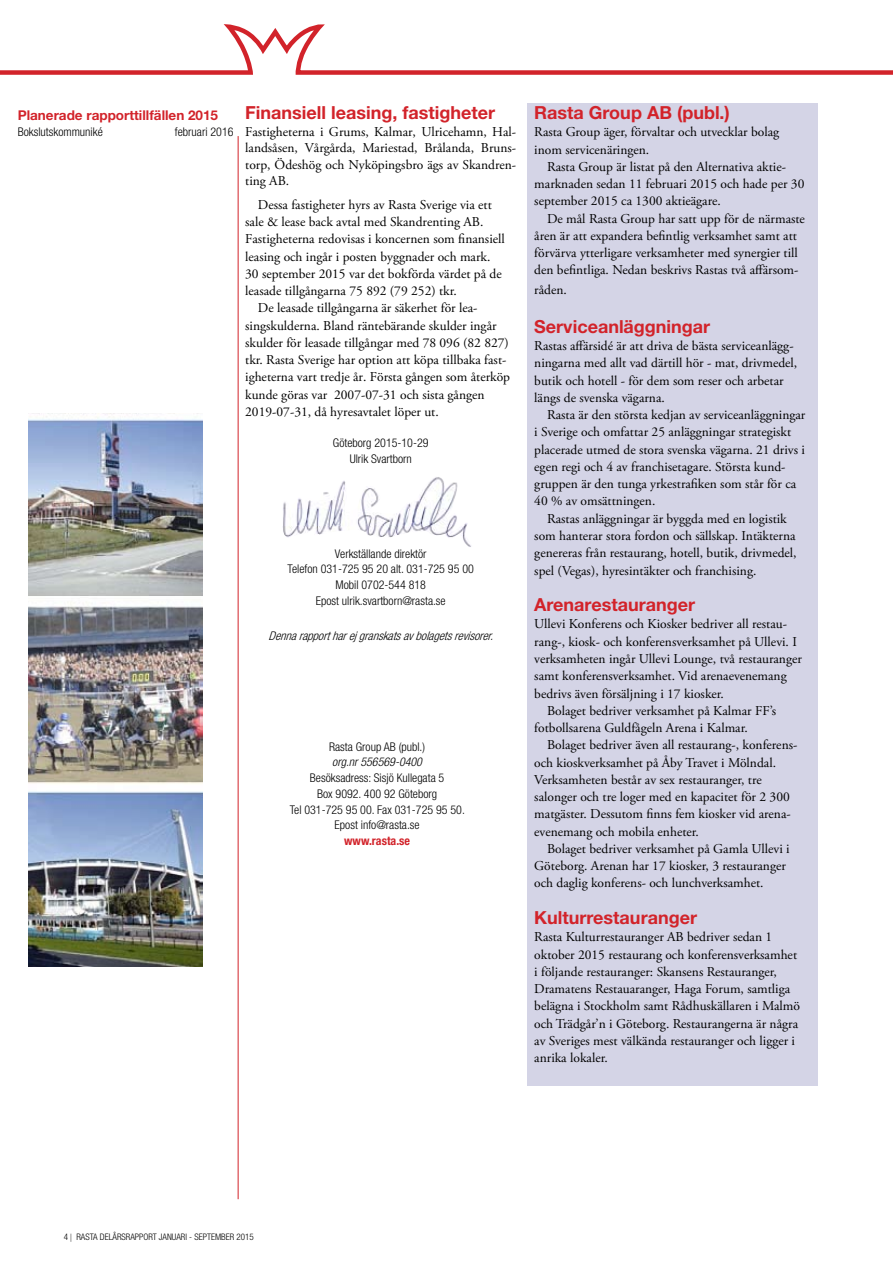
<style>
.page{position:relative;width:893px;height:1263px;background:#fff}
.page>*{position:absolute;margin:0;border:0;box-sizing:border-box;transform-origin:0 0}
.t1{font:700 18px "Helvetica Neue LT Std";color:#d2232a}
.t2{font:13.5px/17.2px "Adobe Garamond Pro";color:#000}
.t3{font:700 13.5px "Helvetica Neue LT Std";color:#d2232a}
.t4{font:300 condensed 12px/15.8px "Helvetica Neue LT Std";color:#000;text-align:center}
.t5{font:italic 300 condensed 12px "Helvetica Neue LT Std";color:#000}
.t6{font:italic 300 condensed 12px "Helvetica Neue LT Std";color:#000}
.t7{font:700 condensed 12px "Helvetica Neue LT Std";color:#d2232a}
.t8{font:300 condensed 9px "Helvetica Neue LT Std";color:#000}
.s1{font-family:"Times New Roman";font-weight:400;font-stretch:normal}
</style>
<div class="page">
<div style="left:527px;top:103px;width:290px;height:982px;background:#d4d4e6"></div>
<hr style="left:238px;top:136px;width:1px;height:1063px;background:#d2232a">
<svg style="left:0;top:24px;width:893px;height:51px"></svg>
<img style="left:28px;top:413px;width:174px;height:553px">
<img style="left:282px;top:477px;width:189px;height:70px">
<p class="t3" style="left:18px;top:107px;width:202px">Planerade rapporttillfällen 2015</p>
<p class="t4" style="left:18px;top:124px;width:87px">Bokslutskommuniké</p>
<p class="t4" style="left:175px;top:124px;width:60px">februari 2016</p>
<h1 class="t1" style="left:245px;top:102px;width:251px">Finansiell leasing, fastigheter</h1>
<p class="t2" style="left:245px;top:124px;width:273px;line-height:16.5px;text-align:justify">Fastigheterna i Grums, Kalmar, Ulricehamn, Hal&shy;landsåsen, Vårgårda, Mariestad, Brålanda, Bruns&shy;torp, Ödeshög och Nyköpingsbro ägs av Skandren&shy;ting AB.</p>
<p class="t2" style="left:258px;top:196px;width:235px">Dessa fastigheter hyrs av Rasta Sverige via ett</p>
<p class="t2" style="left:245px;top:214px;width:240px">sale &amp; lease back avtal med Skandrenting AB.</p>
<p class="t2" style="left:245px;top:231px;width:261px">Fastigheterna redovisas i koncernen som finansiell</p>
<p class="t2" style="left:245px;top:248px;width:247px">leasing och ingår i posten byggnader och mark.</p>
<p class="t2" style="left:245px;top:265px;width:258px">30 september 2015 var det bokförda värdet på de</p>
<p class="t2" style="left:245px;top:283px;width:213px">leasade tillgångarna 75 892 (79 252) tkr.</p>
<p class="t2" style="left:258px;top:300px;width:221px">De leasade tillgångarna är säkerhet för lea-</p>
<p class="t2" style="left:245px;top:317px;width:253px">singskulderna. Bland räntebärande skulder ingår</p>
<p class="t2" style="left:245px;top:334px;width:265px">skulder för leasade tillgångar med 78 096 (82 827)</p>
<p class="t2" style="left:245px;top:352px;width:263px">tkr. Rasta Sverige har option att köpa tillbaka fast-</p>
<p class="t2" style="left:245px;top:369px;width:266px">igheterna vart tredje år. Första gången som återköp</p>
<p class="t2" style="left:245px;top:386px;width:241px">kunde göras var 2007-07-31 och sista gången</p>
<p class="t2" style="left:245px;top:403px;width:195px">2019-07-31, då hyresavtalet löper ut.</p>
<p class="t4" style="left:333px;top:435px;width:97px">Göteborg 2015-10-29<br>Ulrik Svartborn</p>
<p class="t4" style="left:288px;top:545px;width:188px">Verkställande direktör<br>Telefon 031-725 95 20 alt. 031-725 95 00<br>Mobil 0702-544 818<br>Epost ulrik.svartborn@rasta.se</p>
<p class="t5" style="left:269px;top:629px;width:230px">Dennarapportharej granskatsavbolagetsrevisorer.</p>
<p class="t4" style="left:329px;top:738px;width:97px">Rasta Group AB (publ.)</p>
<p class="t6" style="left:332px;top:755px;width:91px">org.nr 556569-0400</p>
<p class="t4" style="left:290px;top:770px;width:177px">Besöksadress: Sisjö Kullegata 5<br>Box 9092. 400 92 Göteborg<br>Tel 031-725 95 00. Fax 031-725 95 50.<br>Epost info@rasta.se</p>
<p class="t7" style="left:344px;top:833px;width:67px">www.rasta.se</p>
<h1 class="t1" style="left:534px;top:102px;width:197px">Rasta Group AB (publ.)</h1>
<p class="t2" style="left:534px;top:124px;width:246px">Rasta Group äger, förvaltar och utvecklar bolag inom servicenäringen.</p>
<p class="t2" style="left:534px;top:158px;width:272px;text-indent:13px">Rasta Group är listat på den Alternativa aktie&shy;marknaden sedan 11 februari 2015 och hade per 30 september 2015 ca 1300 aktieägare.</p>
<p class="t2" style="left:534px;top:210px;width:272px;text-indent:13px">De mål Rasta Group har satt upp för de närmaste åren är att expandera befintlig verksamhet samt att förvärva ytterligare verksamheter med synergier till den befintliga. Nedan beskrivs Rastas två affärsom-</p>
<p class="t2" style="left:534px;top:281px;width:34px">råden.</p>
<h1 class="t1" style="left:534px;top:315px;width:177px">Serviceanläggningar</h1>
<p class="t2" style="left:534px;top:338px;width:264px">Rastas affärsidé är att driva de bästa serviceanlägg&shy;ningarna med allt vad därtill hör - mat, drivmedel, butik och hotell - för dem som reser och arbetar längs de svenska vägarna.</p>
<p class="t2" style="left:534px;top:407px;width:273px;text-indent:13px">Rasta är den största kedjan av serviceanläggningar i Sverige och omfattar 25 anläggningar strategiskt placerade utmed de stora svenska vägarna. 21 drivs i egen regi och 4 av franchisetagare. Största kund&shy;gruppen är den tunga yrkestrafiken som står för ca 40 % av omsättningen.</p>
<p class="t2" style="left:534px;top:510px;width:264px;text-indent:13px">Rastas anläggningar är byggda med en logistik som hanterar stora fordon och sällskap. Intäkterna genereras från restaurang, hotell, butik, drivmedel, spel (Vegas), hyresintäkter och franchising.</p>
<h1 class="t1" style="left:534px;top:594px;width:162px">Arenarestauranger</h1>
<p class="t2" style="left:534px;top:616px;width:254px">Ullevi Konferens och Kiosker bedriver all restau-</p>
<p class="t2" style="left:534px;top:633px;width:264px">rang-, kiosk- och konferensverksamhet på Ullevi. I</p>
<p class="t2" style="left:534px;top:650px;width:269px">verksamheten ingår Ullevi Lounge, två restauranger</p>
<p class="t2" style="left:534px;top:668px;width:254px">samt konferensverksamhet. Vid arenaevenemang</p>
<p class="t2" style="left:534px;top:685px;width:191px">bedrivs även försäljning i 17 kiosker.</p>
<p class="t2" style="left:547px;top:702px;width:231px">Bolaget bedriver verksamhet på Kalmar FF’s</p>
<p class="t2" style="left:534px;top:719px;width:215px">fotbollsarena Guldfågeln Arena i Kalmar.</p>
<p class="t2" style="left:547px;top:737px;width:252px">Bolaget bedriver även all restaurang-, konferens-</p>
<p class="t2" style="left:534px;top:754px;width:243px">och kioskverksamhet på Åby Travet i Mölndal.</p>
<p class="t2" style="left:534px;top:771px;width:229px">Verksamheten består av sex restauranger, tre</p>
<p class="t2" style="left:534px;top:789px;width:257px">salonger och tre loger med en kapacitet för 2 300</p>
<p class="t2" style="left:534px;top:806px;width:258px">matgäster. Dessutom finns fem kiosker vid arena-</p>
<p class="t2" style="left:534px;top:823px;width:166px">evenemang och mobila enheter.</p>
<p class="t2" style="left:547px;top:840px;width:244px">Bolaget bedriver verksamhet på Gamla Ullevi i</p>
<p class="t2" style="left:534px;top:858px;width:253px">Göteborg. Arenan har 17 kiosker, 3 restauranger</p>
<p class="t2" style="left:534px;top:875px;width:231px">och daglig konferens- och lunchverksamhet.</p>
<h1 class="t1" style="left:534px;top:906px;width:164px">Kulturrestauranger</h1>
<p class="t2" style="left:534px;top:929px;width:267px">Rasta Kulturrestauranger AB bedriver sedan 1 oktober 2015 restaurang och konferensverksamhet i följande restauranger: Skansens Restauranger, Dramatens Restauaranger, Haga Forum, samtliga belägna i Stockholm samt Rådhuskällaren i Malmö och Trädgår’n i Göteborg. Restaurangerna är några av Sveriges mest välkända restauranger och ligger i anrika lokaler.</p>
<p class="t8" style="left:64px;top:1232px;width:191px">4 <span class="s1">|</span> RASTA DELÅRSRAPPORT JANUARI - SEPTEMBER 2015</p>
</div>
